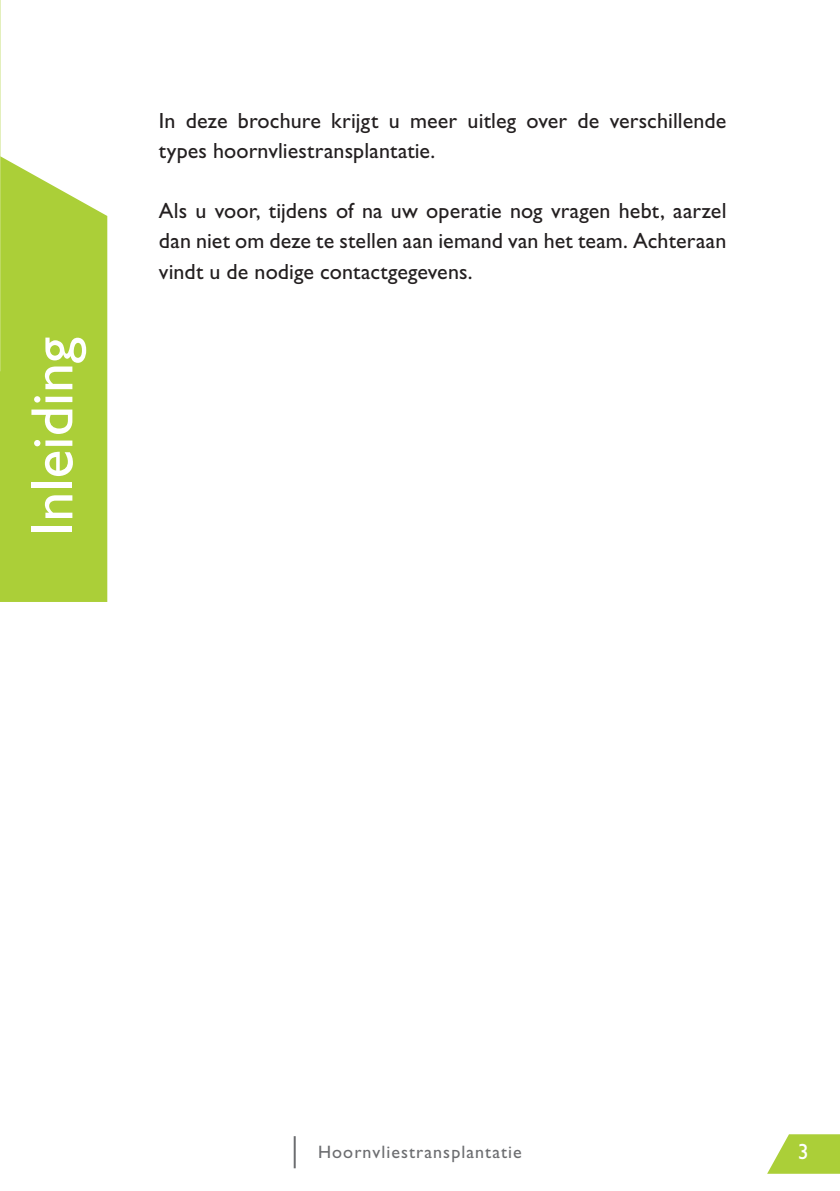
<style>
.page{position:relative;width:840px;height:1191px;background:#fff}
.page>*{position:absolute;margin:0;border:0;box-sizing:border-box;transform-origin:0 0}
.t1{font:60px "Gill Sans Std";color:#fff}
.t2{font:22px/30px "Gill Sans Std";letter-spacing:.005em;color:#231f20}
.t3{font:22px "Gill Sans Std";color:#fff}
.t4{font:18px "Gill Sans Std";letter-spacing:.06em;color:#6c6d70}
</style>
<div class="page">
<svg style="left:767px;top:1134px;width:72px;height:39px"></svg>
<hr style="left:293px;top:1136px;width:2px;height:32px;background:#6c6d70">
<hr style="left:0;top:0;width:1px;height:156px;background:#abcf38">
<div style="left:0;top:156px;width:107px;height:446px;background:#abcf38"></div>
<hr style="left:0;top:156px;width:1px;height:215px;background:#abcf38">
<h1 class="t1" style="left:18px;top:536px;width:201px;rotate:-90deg">Inleiding</h1>
<p class="t2" style="left:159px;top:106px;width:568px">In deze brochure krijgt u meer uitleg over de verschillende types hoornvliestransplantatie.</p>
<p class="t2" style="left:159px;top:196px;width:569px;text-align:justify">Als u voor, tijdens of na uw operatie nog vragen hebt, aarzel dan niet om deze te stellen aan iemand van het team. Achteraan vindt u de nodige contactgegevens.</p>
<p class="t4" style="left:318px;top:1141px;width:205px">Hoornvliestransplantatie</p>
<p class="t3" style="left:797px;top:1138px;width:12px">3</p>
</div>
